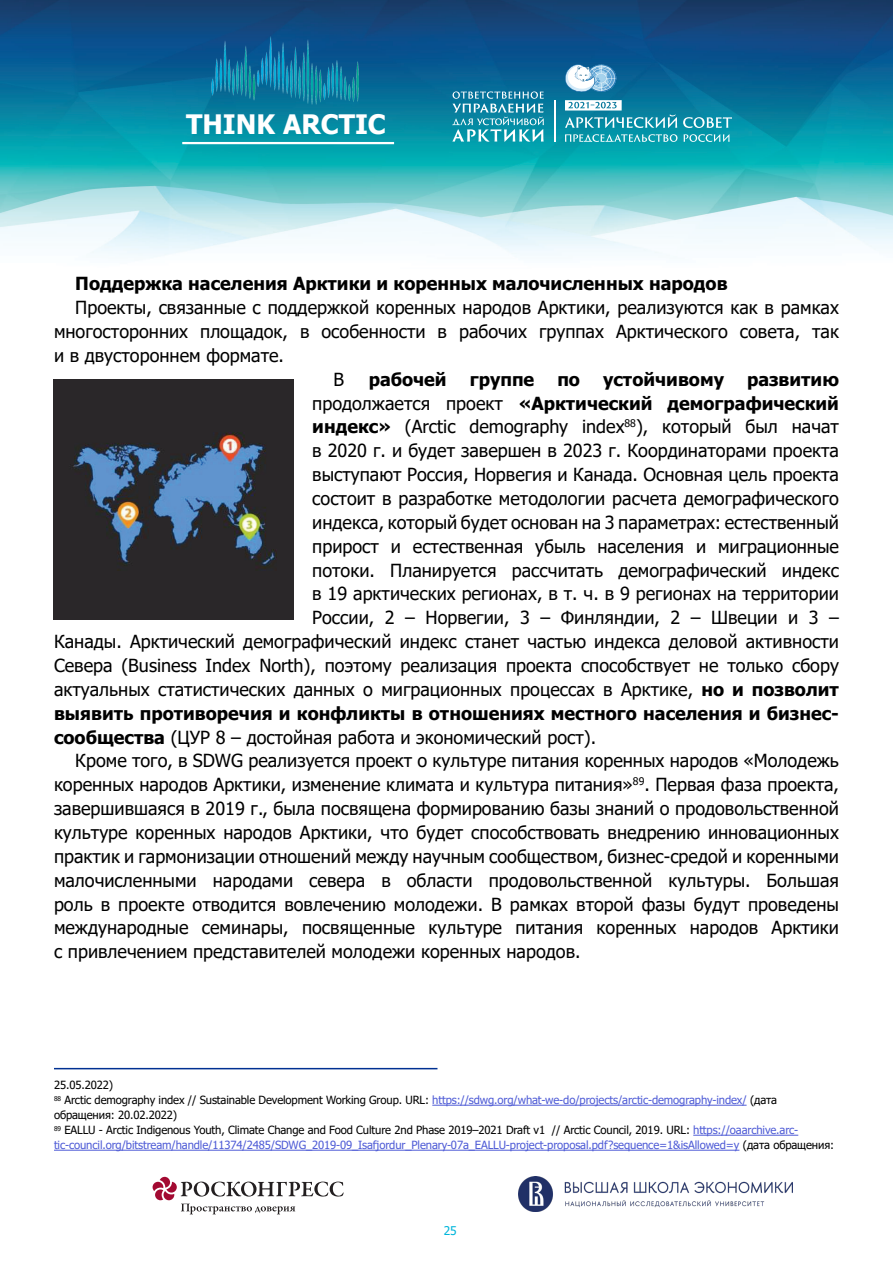
<style>
.page{position:relative;width:893px;height:1263px;background:#fff}
.page>*{position:absolute;margin:0;border:0;box-sizing:border-box;transform-origin:0 0}
.t1{font:700 26.7px "Tahoma";color:#fff}
.Основной_текст{font:18px/23.9px "Tahoma";color:#000;text-align:justify}
.Основной_текст-2{font:700 18px "Tahoma";color:#000}
.t2{font:12px "Tahoma";color:#00b5da}
.сноски{font:11.25px/15px "Tahoma";letter-spacing:-.01em;color:#4f5cd6}
.сноски-2{font:11.25px/15px "Tahoma";letter-spacing:-.01em;color:#000}
.s1{font-weight:400}
.s2{font-weight:700}
.s3{color:#4f5cd6}
.s4{color:#000}
</style>
<div class="page">
<img style="left:0;top:0;width:893px;height:258px">
<img style="left:203px;top:33px;width:166px;height:79px">
<hr style="left:182px;top:142px;width:212px;height:2px;background:#fff">
<svg style="left:452px;top:91px;width:92px;height:51px;background:#41a1b7"></svg>
<hr style="left:554px;top:100px;width:1px;height:42px;background:#fff">
<svg style="left:683px;top:117px;width:49px;height:11px"></svg>
<svg style="left:565px;top:134px;width:112px;height:8px"></svg>
<svg style="left:684px;top:134px;width:46px;height:8px"></svg>
<svg style="left:565px;top:100px;width:112px;height:28px;background:#4ba4ba"></svg>
<svg style="left:564px;top:64px;width:52px;height:29px"></svg>
<svg style="left:153px;top:1177px;width:191px;height:37px"></svg>
<img style="left:519px;top:1176px;width:274px;height:35px">
<hr style="left:54px;top:1068px;width:383px;height:1px;background:#003192">
<hr style="left:432px;top:1105px;width:315px;height:1px;background:#4f5cd6">
<hr style="left:693px;top:1135px;width:105px;height:1px;background:#4f5cd6">
<hr style="left:54px;top:1150px;width:685px;height:1px;background:#4f5cd6">
<img style="left:54px;top:379px;width:239px;height:240px">
<h1 class="t1" style="left:186px;top:105px;width:201px">THINK ARCTIC</h1>
<p class="Основной_текст-2" style="left:75px;top:271px;width:654px">Поддержка населения Арктики и коренных малочисленных народов</p>
<p class="Основной_текст" style="left:54px;top:297px;width:786px;text-indent:21px">Проекты, связанные с поддержкой коренных народов Арктики, реализуются как в рамках многосторонних площадок, в особенности в рабочих группах Арктического совета, так и в двустороннем формате.</p>
<p class="Основной_текст" style="left:334px;top:368px;width:12px">В</p>
<p class="Основной_текст-2" style="left:369px;top:367px;width:80px">рабочей</p>
<p class="Основной_текст-2" style="left:470px;top:367px;width:66px">группе</p>
<p class="Основной_текст-2" style="left:557px;top:367px;width:24px">по</p>
<p class="Основной_текст-2" style="left:603px;top:367px;width:122px">устойчивому</p>
<p class="Основной_текст-2" style="left:747px;top:367px;width:93px">развитию</p>
<p class="Основной_текст-2" style="left:312px;top:390px;width:528px"><span class="s1">продолжается проект</span> «Арктический демографический</p>
<p class="Основной_текст" style="left:312px;top:416px;width:528px"><span class="s2">индекс»</span> (Arctic demography index<sup>88</sup>), который был начат</p>
<p class="Основной_текст" style="left:312px;top:440px;width:528px">в 2020 г. и будет завершен в 2023 г. Координаторами проекта</p>
<p class="Основной_текст" style="left:312px;top:464px;width:528px">выступают Россия, Норвегия и Канада. Основная цель проекта</p>
<p class="Основной_текст" style="left:312px;top:487px;width:528px">состоит в разработке методологии расчета демографического</p>
<p class="Основной_текст" style="left:312px;top:511px;width:528px">индекса, который будет основан на 3 параметрах: естественный</p>
<p class="Основной_текст" style="left:312px;top:535px;width:528px">прирост и естественная убыль населения и миграционные</p>
<p class="Основной_текст" style="left:312px;top:559px;width:528px">потоки. Планируется рассчитать демографический индекс</p>
<p class="Основной_текст" style="left:312px;top:583px;width:528px">в 19 арктических регионах, в т. ч. в 9 регионах на территории</p>
<p class="Основной_текст" style="left:312px;top:607px;width:528px">России, 2 – Норвегии, 3 – Финляндии, 2 – Швеции и 3 –</p>
<p class="Основной_текст" style="left:54px;top:631px;width:786px">Канады. Арктический демографический индекс станет частью индекса деловой активности</p>
<p class="Основной_текст" style="left:54px;top:654px;width:786px">Севера (Business Index North), поэтому реализация проекта способствует не только сбору</p>
<p class="Основной_текст" style="left:54px;top:678px;width:786px">актуальных статистических данных о миграционных процессах в Арктике, <span class="s2">но и позволит</span></p>
<p class="Основной_текст-2" style="left:54px;top:700px;width:786px">выявить противоречия и конфликты в отношениях местного населения и бизнес-</p>
<p class="Основной_текст" style="left:54px;top:726px;width:544px"><span class="s2">сообщества</span> (ЦУР 8 – достойная работа и экономический рост).</p>
<p class="Основной_текст" style="left:54px;top:750px;width:786px;text-indent:21px">Кроме того, в SDWG реализуется проект о культуре питания коренных народов «Молодежь коренных народов Арктики, изменение климата и культура питания»<sup>89</sup>. Первая фаза проекта, завершившаяся в 2019 г., была посвящена формированию базы знаний о продовольственной культуре коренных народов Арктики, что будет способствовать внедрению инновационных практик и гармонизации отношений между научным сообществом, бизнес-средой и коренными малочисленными народами севера в области продовольственной культуры. Большая роль в проекте отводится вовлечению молодежи. В рамках второй фазы будут проведены международные семинары, посвященные культуре питания коренных народов Арктики с привлечением представителей молодежи коренных народов.</p>
<p class="сноски-2" style="left:54px;top:1078px;width:61px">25.05.2022)</p>
<p class="сноски-2" style="left:54px;top:1093px;width:725px"><sup>88</sup> Arctic demography index // Sustainable Development Working Group. URL: <span class="s3">https://sdwg.org/what-we-do/projects/arctic-demography-index/</span> (дата обращения: 20.02.2022)</p>
<p class="сноски" style="left:54px;top:1123px;width:782px"><sup>89</sup> <span class="s4">EALLU - Arctic Indigenous Youth, Climate Change and Food Culture 2nd Phase 2019–2021 Draft v1 // Arctic Council, 2019. URL:</span> https://oaarchive.arc&shy;tic-council.org/bitstream/handle/11374/2485/SDWG_2019-09_Isafjordur_Plenary-07a_EALLU-project-proposal.pdf?sequence=1&amp;isAllowed=y <span class="s4">(дата обращения:</span></p>
<p class="t2" style="left:444px;top:1222px;width:15px">25</p>
</div>
